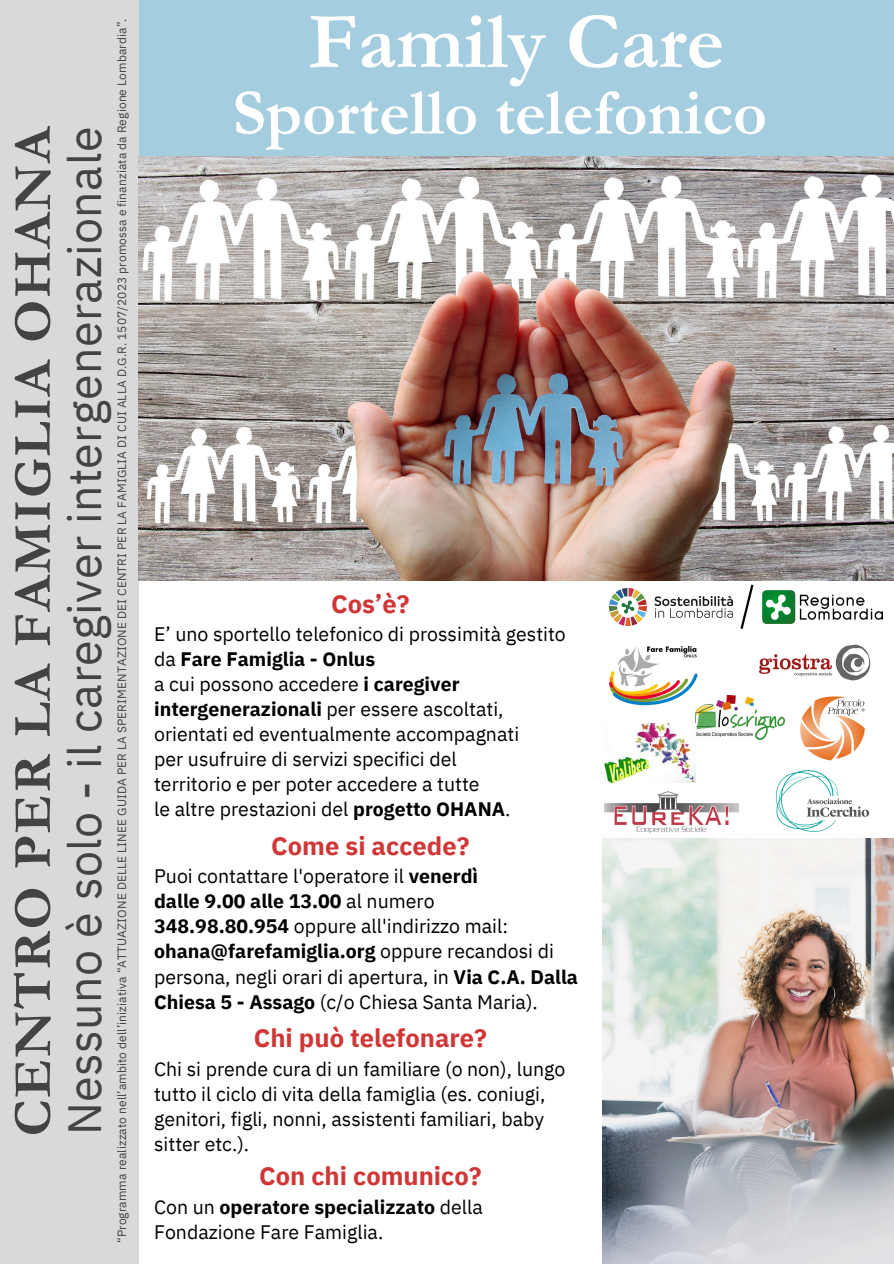
<style>
.page{position:relative;width:894px;height:1264px;background:#fff}
.page>*{position:absolute;margin:0;border:0;box-sizing:border-box;transform-origin:0 0}
.t1{font:700 80.55px "Garamond";color:#fff}
.t2{font:700 65.55px "Garamond";color:#fff}
.t3{font:700 54.45px "Garamond";letter-spacing:.035em;color:#444244}
.t4{font:46.5px "IBM Plex Sans";letter-spacing:.01em;color:#444244}
.t5{font:700 25.5px "IBM Plex Sans";color:#cf3737}
.t6{font:19.5px/25px "IBM Plex Sans";color:#000}
.t7{font:12px "IBM Plex Sans";letter-spacing:.01em;color:#444244}
.s1{font-weight:700}
</style>
<div class="page">
<div style="left:139px;top:0;width:754px;height:156px;background:#a5cde0"></div>
<div style="left:0;top:0;width:139px;height:1263px;background:#d9d9d9"></div>
<img style="left:139px;top:156px;width:754px;height:425px">
<img style="left:602px;top:838px;width:291px;height:425px">
<img style="left:759px;top:644px;width:112px;height:37px">
<img style="left:800px;top:696px;width:65px;height:65px">
<img style="left:604px;top:791px;width:134px;height:41px">
<img style="left:609px;top:645px;width:89px;height:61px">
<img style="left:775px;top:770px;width:95px;height:62px">
<img style="left:762px;top:590px;width:119px;height:33px">
<svg style="left:740px;top:584px;width:14px;height:45px"></svg>
<img style="left:609px;top:588px;width:123px;height:37px">
<img style="left:695px;top:695px;width:89px;height:44px">
<img style="left:604px;top:723px;width:90px;height:59px">
<p class="t7" style="left:114px;top:1243px;width:1226px;rotate:-90deg">“Programma realizzato nell’ambito dell’iniziativa “ATTUAZIONE DELLE LINEE GUIDA PER LA SPERIMENTAZIONE DEI CENTRI PER LA FAMIGLIA DI CUI ALLA D.G.R. 1507/2023 promossa e finanziata da Regione Lombardia”.</p>
<p class="t3" style="left:3px;top:1136px;width:1012px;rotate:-90deg">CENTRO PER LA FAMIGLIA OHANA</p>
<p class="t4" style="left:53px;top:1135px;width:1009px;rotate:-90deg">Nessuno è solo - il caregiver intergenerazionale</p>
<h2 class="t1" style="left:308px;top:-2px;width:417px">Family Care</h2>
<h2 class="t2" style="left:232px;top:77px;width:536px">Sportello telefonico</h2>
<p class="t5" style="left:331px;top:586px;width:80px">Cos’è?</p>
<p class="t6" style="left:154px;top:621px;width:413px">E’ uno sportello telefonico di prossimità gestito da <span class="s1">Fare Famiglia - Onlus<br></span>a cui possono accedere <span class="s1">i caregiver intergenerazionali</span> per essere ascoltati, orientati ed eventualmente accompagnati<br>per usufruire di servizi specifici del<br>territorio e per poter accedere a tutte<br>le altre prestazioni del <span class="s1">progetto OHANA</span>.</p>
<p class="t5" style="left:271px;top:828px;width:200px">Come si accede?</p>
<p class="t6" style="left:154px;top:863px;width:425px">Puoi contattare l'operatore il <span class="s1">venerdì<br>dalle 9.00 alle 13.00</span> al numero<br><span class="s1">348.98.80.954</span> oppure all'indirizzo mail: <span class="s1">ohana@farefamiglia.org</span> oppure recandosi di persona, negli orari di apertura, in <span class="s1">Via C.A. Dalla Chiesa 5 - Assago</span> (c/o Chiesa Santa Maria).</p>
<p class="t5" style="left:254px;top:1020px;width:235px">Chi può telefonare?</p>
<p class="t6" style="left:154px;top:1055px;width:413px">Chi si prende cura di un familiare (o non), lungo tutto il ciclo di vita della famiglia (es. coniugi, genitori, figli, nonni, assistenti familiari, baby sitter etc.).</p>
<p class="t5" style="left:259px;top:1159px;width:224px">Con chi comunico?</p>
<p class="t6" style="left:154px;top:1193px;width:330px">Con un <span class="s1">operatore specializzato</span> della<br>Fondazione Fare Famiglia.</p>
</div>
